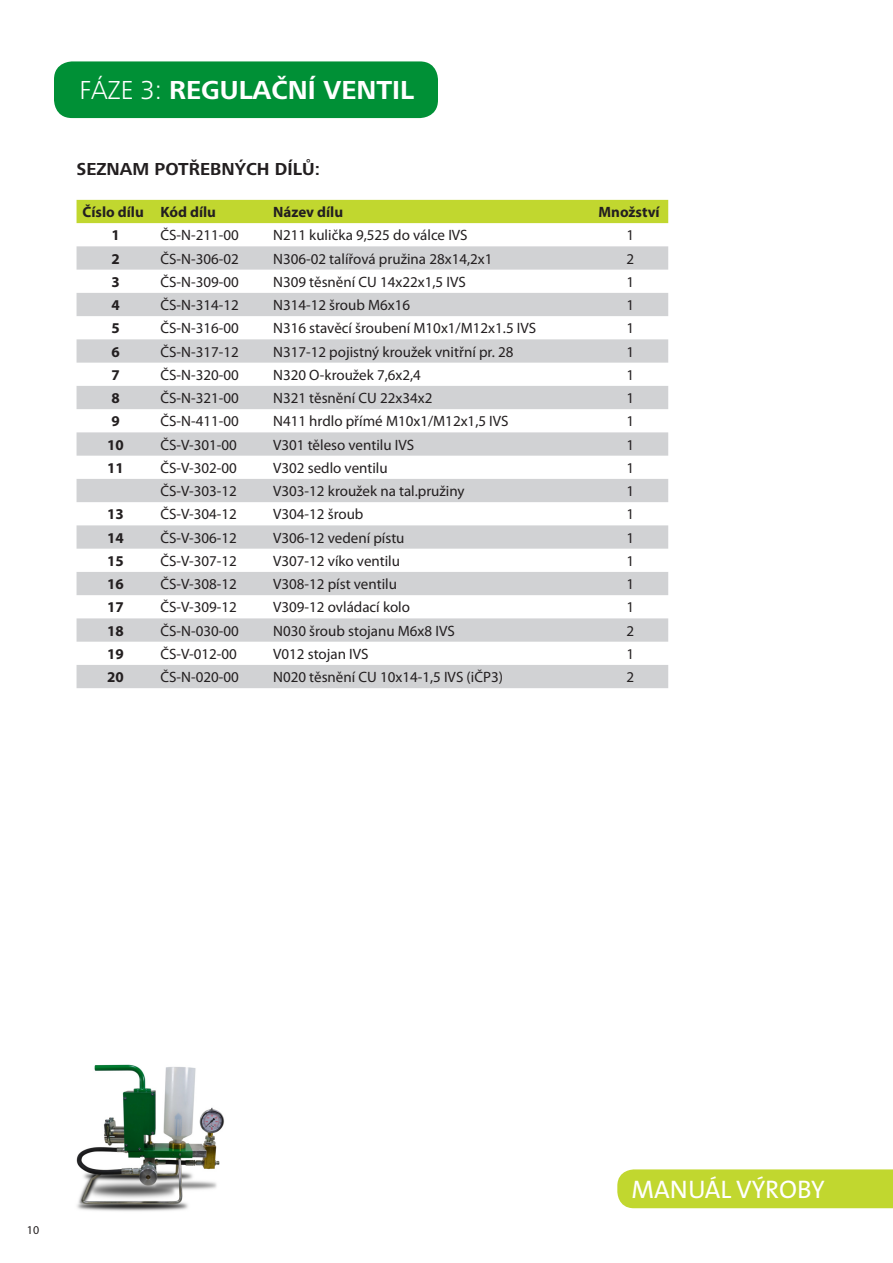
<style>
.page{position:relative;width:893px;height:1263px;background:#fff}
.page>*{position:absolute;margin:0;border:0;box-sizing:border-box;transform-origin:0 0}
.t1{font:700 27px "Frutiger Next LTW1 G";color:#fff}
.t2{font:25.5px "The Sans Os F";letter-spacing:-.005em;color:#fff}
.t3{font:700 18px "Frutiger Next LTW1 G";color:#231f20}
.t4{font:15px "Myriad Pro";color:#231f20}
.t5{font:700 15px "Myriad Pro";color:#231f20}
.t6{font:12px "Myriad Pro";color:#231f20}
.s1{font-weight:300}
</style>
<div class="page">
<div style="left:54px;top:61px;width:384px;height:57px;background:#009036;border-radius:18px"></div>
<div style="left:617px;top:1169px;width:276px;height:39px;background:#c1d72f"></div>
<img style="left:76px;top:1064px;width:149px;height:147px">
<div style="left:77px;top:200px;width:591px;height:23px;background:#c1d72f"></div>
<svg style="left:77px;top:246px;width:591px;height:442px;fill:#d1d2d4"></svg>
<p class="t1" style="left:80px;top:74px;width:336px"><span class="s1">FÁZE 3:</span> REGULAČNÍ VENTIL</p>
<p class="t3" style="left:77px;top:158px;width:245px">SEZNAM POTŘEBNÝCH DÍLŮ:</p>
<p class="t5" style="left:83px;top:202px;width:63px">Číslo dílu</p>
<p class="t5" style="left:160px;top:202px;width:57px">Kód dílu</p>
<p class="t5" style="left:273px;top:202px;width:71px">Název dílu</p>
<p class="t5" style="left:598px;top:202px;width:63px">Množství</p>
<p class="t5" style="left:111px;top:226px;width:10px">1</p>
<p class="t4" style="left:160px;top:226px;width:80px">ČS-N-211-00</p>
<p class="t4" style="left:273px;top:226px;width:196px">N211 kulička 9,525 do válce IVS</p>
<p class="t4" style="left:626px;top:226px;width:9px">1</p>
<p class="t5" style="left:111px;top:249px;width:10px">2</p>
<p class="t4" style="left:160px;top:249px;width:80px">ČS-N-306-02</p>
<p class="t4" style="left:273px;top:249px;width:221px">N306-02 talířová pružina 28x14,2x1</p>
<p class="t4" style="left:626px;top:249px;width:9px">2</p>
<p class="t5" style="left:111px;top:272px;width:10px">3</p>
<p class="t4" style="left:160px;top:273px;width:80px">ČS-N-309-00</p>
<p class="t4" style="left:273px;top:273px;width:194px">N309 těsnění CU 14x22x1,5 IVS</p>
<p class="t4" style="left:626px;top:273px;width:9px">1</p>
<p class="t5" style="left:111px;top:295px;width:10px">4</p>
<p class="t4" style="left:160px;top:296px;width:80px">ČS-N-314-12</p>
<p class="t4" style="left:273px;top:296px;width:139px">N314-12 šroub M6x16</p>
<p class="t4" style="left:626px;top:296px;width:9px">1</p>
<p class="t5" style="left:111px;top:319px;width:10px">5</p>
<p class="t4" style="left:160px;top:319px;width:80px">ČS-N-316-00</p>
<p class="t4" style="left:273px;top:319px;width:265px">N316 stavěcí šroubení M10x1/M12x1.5 IVS</p>
<p class="t4" style="left:626px;top:319px;width:9px">1</p>
<p class="t5" style="left:111px;top:342px;width:10px">6</p>
<p class="t4" style="left:160px;top:342px;width:80px">ČS-N-317-12</p>
<p class="t4" style="left:273px;top:342px;width:242px">N317-12 pojistný kroužek vnitřní pr. 28</p>
<p class="t4" style="left:626px;top:342px;width:9px">1</p>
<p class="t5" style="left:111px;top:365px;width:10px">7</p>
<p class="t4" style="left:160px;top:366px;width:80px">ČS-N-320-00</p>
<p class="t4" style="left:273px;top:366px;width:149px">N320 O-kroužek 7,6x2,4</p>
<p class="t4" style="left:626px;top:366px;width:9px">1</p>
<p class="t5" style="left:111px;top:388px;width:10px">8</p>
<p class="t4" style="left:160px;top:389px;width:80px">ČS-N-321-00</p>
<p class="t4" style="left:273px;top:389px;width:161px">N321 těsnění CU 22x34x2</p>
<p class="t4" style="left:626px;top:389px;width:9px">1</p>
<p class="t5" style="left:111px;top:412px;width:10px">9</p>
<p class="t4" style="left:160px;top:412px;width:80px">ČS-N-411-00</p>
<p class="t4" style="left:273px;top:412px;width:237px">N411 hrdlo přímé M10x1/M12x1,5 IVS</p>
<p class="t4" style="left:626px;top:412px;width:9px">1</p>
<p class="t5" style="left:107px;top:435px;width:18px">10</p>
<p class="t4" style="left:160px;top:435px;width:78px">ČS-V-301-00</p>
<p class="t4" style="left:273px;top:435px;width:143px">V301 těleso ventilu IVS</p>
<p class="t4" style="left:626px;top:435px;width:9px">1</p>
<p class="t5" style="left:107px;top:458px;width:18px">11</p>
<p class="t4" style="left:160px;top:459px;width:78px">ČS-V-302-00</p>
<p class="t4" style="left:273px;top:459px;width:116px">V302 sedlo ventilu</p>
<p class="t4" style="left:626px;top:459px;width:9px">1</p>
<p class="t4" style="left:160px;top:482px;width:78px">ČS-V-303-12</p>
<p class="t4" style="left:273px;top:482px;width:193px">V303-12 kroužek na tal.pružiny</p>
<p class="t4" style="left:626px;top:482px;width:9px">1</p>
<p class="t5" style="left:107px;top:505px;width:18px">13</p>
<p class="t4" style="left:160px;top:505px;width:78px">ČS-V-304-12</p>
<p class="t4" style="left:273px;top:505px;width:92px">V304-12 šroub</p>
<p class="t4" style="left:626px;top:505px;width:9px">1</p>
<p class="t5" style="left:107px;top:528px;width:18px">14</p>
<p class="t4" style="left:160px;top:528px;width:78px">ČS-V-306-12</p>
<p class="t4" style="left:273px;top:528px;width:133px">V306-12 vedení pístu</p>
<p class="t4" style="left:626px;top:528px;width:9px">1</p>
<p class="t5" style="left:107px;top:551px;width:18px">15</p>
<p class="t4" style="left:160px;top:552px;width:78px">ČS-V-307-12</p>
<p class="t4" style="left:273px;top:552px;width:128px">V307-12 víko ventilu</p>
<p class="t4" style="left:626px;top:552px;width:9px">1</p>
<p class="t5" style="left:107px;top:574px;width:18px">16</p>
<p class="t4" style="left:160px;top:575px;width:78px">ČS-V-308-12</p>
<p class="t4" style="left:273px;top:575px;width:125px">V308-12 píst ventilu</p>
<p class="t4" style="left:626px;top:575px;width:9px">1</p>
<p class="t5" style="left:107px;top:598px;width:18px">17</p>
<p class="t4" style="left:160px;top:598px;width:78px">ČS-V-309-12</p>
<p class="t4" style="left:273px;top:598px;width:138px">V309-12 ovládací kolo</p>
<p class="t4" style="left:626px;top:598px;width:9px">1</p>
<p class="t5" style="left:107px;top:621px;width:18px">18</p>
<p class="t4" style="left:160px;top:621px;width:80px">ČS-N-030-00</p>
<p class="t4" style="left:273px;top:621px;width:183px">N030 šroub stojanu M6x8 IVS</p>
<p class="t4" style="left:626px;top:621px;width:9px">2</p>
<p class="t5" style="left:107px;top:644px;width:18px">19</p>
<p class="t4" style="left:160px;top:645px;width:78px">ČS-V-012-00</p>
<p class="t4" style="left:273px;top:645px;width:97px">V012 stojan IVS</p>
<p class="t4" style="left:626px;top:645px;width:9px">1</p>
<p class="t5" style="left:107px;top:667px;width:18px">20</p>
<p class="t4" style="left:160px;top:668px;width:80px">ČS-N-020-00</p>
<p class="t4" style="left:273px;top:668px;width:231px">N020 těsnění CU 10x14-1,5 IVS (iČP3)</p>
<p class="t4" style="left:626px;top:668px;width:9px">2</p>
<p class="t6" style="left:27px;top:1222px;width:14px">10</p>
<p class="t2" style="left:631px;top:1173px;width:195px">MANUÁL VÝROBY</p>
</div>
